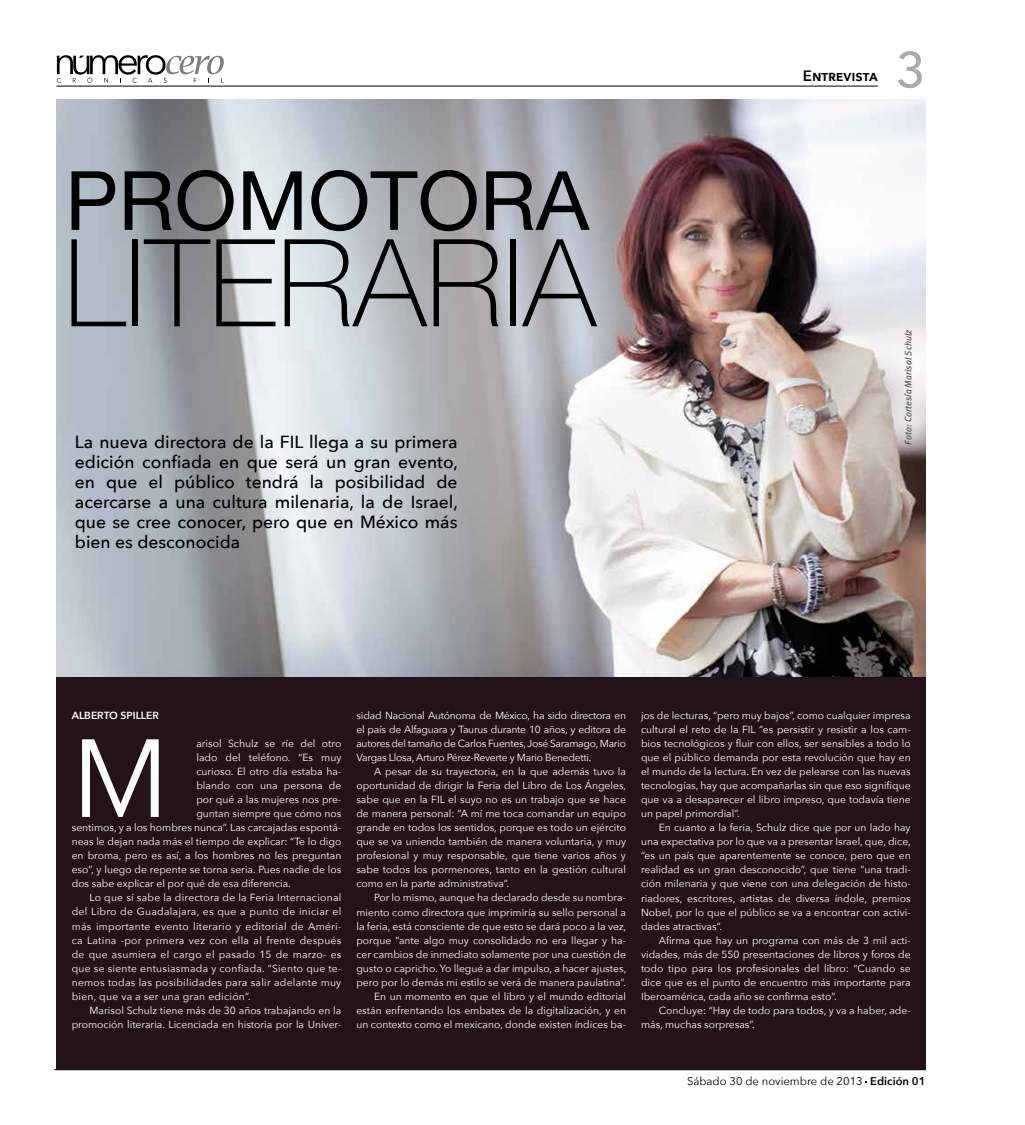
<style>
.page{position:relative;width:1025px;height:1125px;background:#fff}
.page>*{position:absolute;margin:0;border:0;box-sizing:border-box;transform-origin:0 0}
.t1{font:100 121.75px "Helvetica Neue";color:#000}
.t2{font:109.62px "Avenir Next";color:#fff}
.t3{font:81.88px "Helvetica Neue";color:#000}
.t4{font:500 50px "Avenir Next";color:#aaa}
.t5{font:500 17.5px/20px "Avenir Next";color:#000;text-align:justify}
.t6{font:600 15px "Avenir Next";letter-spacing:.015em;color:#000}
.t7{font:11.25px "Avenir Next";color:#000}
.t8{font:10.25px/14.1px "Avenir Next";color:#fff;text-align:justify}
.t9{font:10.25px "Avenir Next";letter-spacing:.025em;color:#fff}
.t10{font:600 10.25px "Avenir Next";color:#fff}
.t11{font:italic 9.38px "Meta Plus";color:#4a4a4a}
.s1{font-weight:600}
</style>
<div class="page">
<hr style="left:56px;top:86px;width:821px;height:1px;background:#000">
<hr style="left:54px;top:1069px;width:871px;height:1px;background:#000">
<svg style="left:57px;top:55px;width:167px;height:28px"></svg>
<div style="left:57px;top:676px;width:868px;height:393px;background:#231318"></div>
<img style="left:57px;top:100px;width:868px;height:576px">
<h3 class="t3" style="left:65px;top:142px;width:525px">PROMOTORA</h3>
<h1 class="t1" style="left:64px;top:191px;width:533px">LITERARIA</h1>
<p class="t5" style="left:75px;top:431px;width:384px">La nueva directora de la FIL llega a su primera edición confiada en que será un gran evento, en que el público tendrá la posibilidad de acercarse a una cultura milenaria, la de Israel, que se cree conocer, pero que en México más bien es desconocida</p>
<h3 class="t6" style="left:802px;top:63px;width:76px">Entrevista</h3>
<h3 class="t4" style="left:895px;top:27px;width:31px">3</h3>
<p class="t11" style="left:902px;top:445px;width:117px;rotate:-90deg">Foto: Cortesía Marisol Schulz</p>
<p class="t10" style="left:72px;top:706px;width:89px">ALBERTO SPILLER</p>
<h2 class="t2" style="left:72px;top:686px;width:99px">M</h2>
<p class="t8" style="left:196px;top:736px;width:146px">arisol Schulz se ríe del otro</p>
<p class="t8" style="left:196px;top:750px;width:146px">lado del teléfono. “Es muy</p>
<p class="t8" style="left:196px;top:764px;width:146px">curioso. El otro día estaba ha-</p>
<p class="t8" style="left:196px;top:778px;width:146px">blando con una persona de</p>
<p class="t8" style="left:196px;top:792px;width:146px">por qué a las mujeres nos pre-</p>
<p class="t8" style="left:196px;top:806px;width:146px">guntan siempre que cómo nos</p>
<p class="t8" style="left:72px;top:820px;width:271px">sentimos, y a los hombres nunca”. Las carcajadas espontá-</p>
<p class="t8" style="left:72px;top:834px;width:271px">neas le dejan nada más el tiempo de explicar: “Te lo digo</p>
<p class="t8" style="left:72px;top:848px;width:271px">en broma, pero es así, a los hombres no les preguntan</p>
<p class="t8" style="left:72px;top:862px;width:271px">eso”, y luego de repente se torna seria. Pues nadie de los</p>
<p class="t8" style="left:72px;top:876px;width:220px">dos sabe explicar el por qué de esa diferencia.</p>
<p class="t9" style="left:89px;top:889px;width:253px">Lo que sí sabe la directora de la Feria Internacional</p>
<p class="t9" style="left:72px;top:903px;width:271px">del Libro de Guadalajara, es que a punto de iniciar el</p>
<p class="t9" style="left:72px;top:917px;width:271px">más importante evento literario y editorial de Améri-</p>
<p class="t9" style="left:72px;top:931px;width:271px">ca Latina -por primera vez con ella al frente después</p>
<p class="t9" style="left:72px;top:945px;width:271px">de que asumiera el cargo el pasado 15 de marzo- es</p>
<p class="t9" style="left:72px;top:959px;width:271px">que se siente entusiasmada y confiada. “Siento que te-</p>
<p class="t9" style="left:72px;top:974px;width:271px">nemos todas las posibilidades para salir adelante muy</p>
<p class="t9" style="left:72px;top:988px;width:181px">bien, que va a ser una gran edición”.</p>
<p class="t8" style="left:89px;top:1003px;width:253px">Marisol Schulz tiene más de 30 años trabajando en la</p>
<p class="t8" style="left:72px;top:1017px;width:271px">promoción literaria. Licenciada en historia por la Univer-</p>
<p class="t8" style="left:356px;top:708px;width:271px">sidad Nacional Autónoma de México, ha sido directora en el país de Alfaguara y Taurus durante 10 años, y editora de autores del tamaño de Carlos Fuentes, José Saramago, Mario Vargas Llosa, Arturo Pérez-Reverte y Mario Benedetti.</p>
<p class="t8" style="left:356px;top:764px;width:271px;text-indent:18px">A pesar de su trayectoria, en la que además tuvo la oportunidad de dirigir la Feria del Libro de Los Ángeles, sabe que en la FIL el suyo no es un trabajo que se hace de manera personal: “A mí me toca comandar un equipo grande en todos los sentidos, porque es todo un ejército que se va uniendo también de manera voluntaria, y muy profesional y muy responsable, que tiene varios años y sabe todos los pormenores, tanto en la gestión cultural como en la parte administrativa”.</p>
<p class="t8" style="left:356px;top:890px;width:271px;text-align:right">Por lo mismo, aunque ha declarado desde su nombra&shy;miento como directora que imprimiría su sello personal a la feria, está consciente de que esto se dará poco a la vez, porque “ante algo muy consolidado no era llegar y ha&shy;cer cambios de inmediato solamente por una cuestión de gusto o capricho. Yo llegué a dar impulso, a hacer ajustes, pero por lo demás mi estilo se verá de manera paulatina”.<br>En un momento en que el libro y el mundo editorial están enfrentando los embates de la digitalización, y en un contexto como el mexicano, donde existen índices ba-</p>
<p class="t8" style="left:640px;top:708px;width:271px">jos de lecturas, “pero muy bajos”, como cualquier impresa cultural el reto de la FIL “es persistir y resistir a los cam&shy;bios tecnológicos y fluir con ellos, ser sensibles a todo lo que el público demanda por esta revolución que hay en el mundo de la lectura. En vez de pelearse con las nuevas tecnologías, hay que acompañarlas sin que eso signifique que va a desaparecer el libro impreso, que todavía tiene un papel primordial”.</p>
<p class="t8" style="left:640px;top:820px;width:271px;text-indent:18px">En cuanto a la feria, Schulz dice que por un lado hay una expectativa por lo que va a presentar Israel, que, dice, “es un país que aparentemente se conoce, pero que en realidad es un gran desconocido”, que tiene “una tradi&shy;ción milenaria y que viene con una delegación de histo&shy;riadores, escritores, artistas de diversa índole, premios Nobel, por lo que el público se va a encontrar con activi&shy;dades atractivas”.</p>
<p class="t8" style="left:640px;top:933px;width:271px;text-indent:18px">Afirma que hay un programa con más de 3 mil acti&shy;vidades, más de 550 presentaciones de libros y foros de todo tipo para los profesionales del libro: “Cuando se dice que es el punto de encuentro más importante para Iberoamérica, cada año se confirma esto”.</p>
<p class="t8" style="left:640px;top:1003px;width:271px;text-indent:18px">Concluye: “Hay de todo para todos, y va a haber, ade&shy;más, muchas sorpresas”.</p>
<p class="t7" style="left:686px;top:1072px;width:240px">Sábado 30 de noviembre de 2013 <span class="s1">Edición 01</span></p>
</div>
